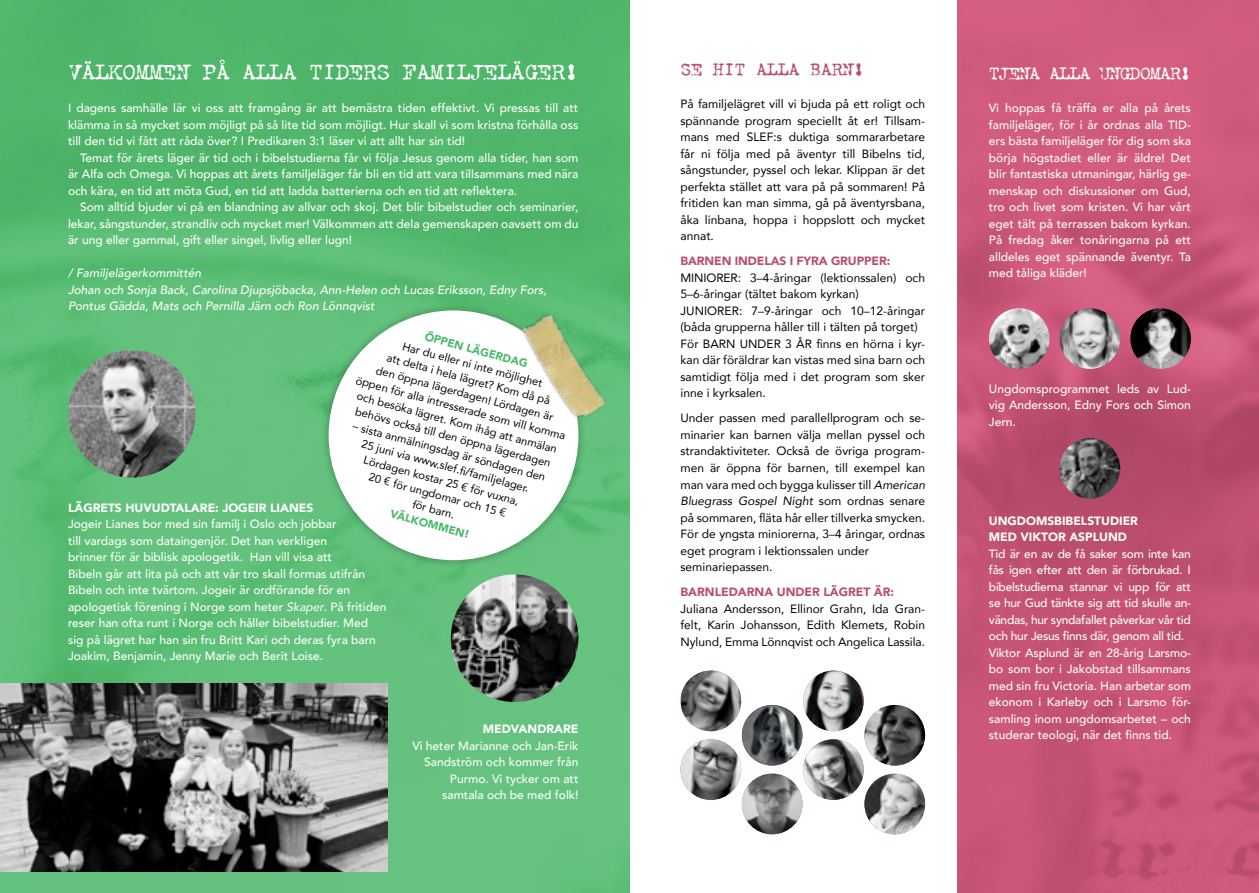
<style>
.page{position:relative;width:1259px;height:893px;background:#fff}
.page>*{position:absolute;margin:0;border:0;box-sizing:border-box;transform-origin:0 0}
.t1{font:22.5px "VT Portable Remington";color:#fff}
.t2{font:18px "VT Portable Remington";letter-spacing:-.04em;color:#fff}
.t3{font:18px "VT Portable Remington";color:#b74f73}
.t4{font:500 12px/16.5px "Avenir";color:#fff;text-align:justify}
.t5{font:12px/16.5px "Avenir";color:#000;text-align:justify}
.t6{font:500 12px/16.5px "Avenir";letter-spacing:-.02em;color:#fff}
.t7{font:italic 500 12px/16.5px "Avenir";color:#fff}
.t8{font:900 12px/16.5px "Avenir";color:#fff}
.t9{font:900 12px "Avenir";color:#b74f73}
.t10{font:11.25px/15px "Avenir";color:#000;text-align:center}
.t11{font:900 11.25px "Avenir";color:#4ab969}
.s1{font-weight:400;font-style:italic}
.s2{font-style:italic}
</style>
<div class="page">
<svg style="left:957px;top:0;width:302px;height:893px;background:#c75476"></svg>
<div style="left:0;top:0;width:629px;height:893px;background:linear-gradient(to right,#58bb72,#5bbd75)"></div>
<div style="left:321px;top:303px;width:265px;height:265px;background:#000;opacity:.3"></div>
<div style="left:329px;top:310px;width:249px;height:250px;background:#fff;border-radius:50%"></div>
<img style="left:490px;top:292px;width:140px;height:148px">
<img style="left:451px;top:574px;width:127px;height:128px;border-radius:64px">
<img style="left:68px;top:351px;width:128px;height:127px">
<img style="left:0;top:684px;width:387px;height:188px">
<img style="left:681px;top:671px;width:60px;height:60px">
<img style="left:680px;top:739px;width:61px;height:61px;border-radius:30px">
<img style="left:742px;top:705px;width:60px;height:61px">
<img style="left:742px;top:774px;width:60px;height:60px;border-radius:30px">
<img style="left:803px;top:671px;width:61px;height:60px;border-radius:30px">
<img style="left:803px;top:739px;width:61px;height:61px;border-radius:30px">
<img style="left:864px;top:705px;width:61px;height:61px;border-radius:30px">
<img style="left:864px;top:774px;width:61px;height:60px;border-radius:30px">
<img style="left:1060px;top:308px;width:60px;height:61px">
<img style="left:989px;top:308px;width:60px;height:61px;border-radius:30px">
<img style="left:1130px;top:308px;width:61px;height:61px;border-radius:30px">
<img style="left:1059px;top:438px;width:61px;height:61px;border-radius:30px">
<h1 class="t1" style="left:68px;top:60px;width:512px">VÄLKOMMEN PÅ ALLA TIDERS FAMILJELÄGER!</h1>
<p class="t4" style="left:68px;top:99px;width:512px">I dagens samhälle lär vi oss att framgång är att bemästra tiden effektivt. Vi pressas till att klämma in så mycket som möjligt på så lite tid som möjligt. Hur skall vi som kristna förhålla oss till den tid vi fått att råda över? I Predikaren 3:1 läser vi att allt har sin tid!</p>
<p class="t4" style="left:68px;top:149px;width:512px;text-indent:12px">Temat för årets läger är tid och i bibelstudierna får vi följa Jesus genom alla tider, han som är Alfa och Omega. Vi hoppas att årets familjeläger får bli en tid att vara tillsammans med nära och kära, en tid att möta Gud, en tid att ladda batterierna och en tid att reflektera.</p>
<p class="t4" style="left:68px;top:198px;width:512px;text-indent:12px">Som alltid bjuder vi på en blandning av allvar och skoj. Det blir bibelstudier och seminarier, lekar, sångstunder, strandliv och mycket mer! Välkommen att dela gemenskapen oavsett om du är ung eller gammal, gift eller singel, livlig eller lugn!</p>
<p class="t7" style="left:68px;top:265px;width:480px">/ Familjelägerkommittén<br>Johan och Sonja Back, Carolina Djupsjöbacka, Ann-Helen och Lucas Eriksson, Edny Fors,<br>Pontus Gädda, Mats och Pernilla Järn och Ron Lönnqvist</p>
<p class="t11" style="left:427px;top:327px;width:20px;rotate:15deg">ÖPPEN</p>
<p class="t10" style="left:405px;top:338px;width:146px;rotate:15deg">Hardu ellerni inte möjlighet</p>
<p class="t11" style="left:469px;top:338px;width:16px;rotate:15deg">LÄGERDAG</p>
<p class="t10" style="left:366px;top:343px;width:220px;rotate:15deg">att delta i hela lägret? Kom då på<br>den öppna lägerdagen! Lördagen är öppen föralla intresserade som vill komma och besöka lägret. Kom ihåg att anmälan behövs också till den öppna lägerdagen</p>
<p class="t10" style="left:355px;top:418px;width:203px;rotate:15deg">– sista anmälningsdag ärsöndagen den<br>25 juni via www.slef.fi /familjelager.<br>Lördagen kostar25 € förvuxna,<br>20 € förungdomaroch 15 €<br>förbarn.</p>
<p class="t8" style="left:68px;top:499px;width:247px">LÄGRETS HUVUDTALARE: JOGEIR LIANES</p>
<p class="t4" style="left:68px;top:515px;width:320px;text-align:left">Jogeir Lianes bor med sin familj i Oslo och jobbar<br>till vardags som dataingenjör. Det han verkligen<br>brinner för är biblisk apologetik. Han vill visa att<br>Bibeln går att lita på och att vår tro skall formas utifrån Bibeln och inte tvärtom. Jogeir är ordförande för en apologetisk förening i Norge som heter <span class="s1">Skaper</span>. På fritiden reser han ofta runt i Norge och håller bibelstudier. Med sig på lägret har han sin fru Britt Kari och deras fyra barn Joakim, Benjamin, Jenny Marie och Berit Loise.</p>
<p class="t11" style="left:393px;top:504px;width:83px;rotate:15deg">VÄL KOMM EN!</p>
<p class="t8" style="left:483px;top:721px;width:97px">MEDVANDRARE</p>
<p class="t4" style="left:412px;top:737px;width:168px;text-align:right">Vi heter Marianne och Jan-Erik<br>Sandström och kommer från<br>Purmo. Vi tycker om att samtala och be med folk!</p>
<h2 class="t3" style="left:680px;top:60px;width:185px">SE HIT ALLA BARN!</h2>
<p class="t5" style="left:680px;top:96px;width:246px">På familjelägret vill vi bjuda på ett roligt och spännande program speciellt åt er! Tillsam&shy;mans med SLEF:s duktiga sommararbetare får ni följa med på äventyr till Bibelns tid, sångstunder, pyssel och lekar. Klippan är det perfekta stället att vara på på sommaren! På fritiden kan man simma, gå på äventyrsbana, åka linbana, hoppa i hoppslott och mycket annat.</p>
<p class="t9" style="left:680px;top:251px;width:211px">BARNEN INDELAS I FYRA GRUPPER:</p>
<p class="t5" style="left:680px;top:269px;width:246px;text-align:left">Miniorer: 3–4-åringar (lektionssalen) och 5–6-åringar (tältet bakom kyrkan)<br>Juniorer: 7–9-åringar och 10–12-åringar (båda grupperna håller till i tälten på torget)<br>För barn under 3 år finns en hörna i kyr&shy;kan där föräldrar kan vistas med sina barn och samtidigt följa med i det program som sker inne i kyrksalen.</p>
<p class="t5" style="left:680px;top:410px;width:246px;text-align:left">U nder passen med parallellprogram och se&shy;minarier kan barnen välja mellan pyssel och strandaktiviteter. Också de övriga program&shy;men är öppna för barnen, till exempel kan man vara med och bygga kulisser till <span class="s2">American Bluegrass Gospel Night</span> som ordnas senare på sommaren, fläta hår eller tillverka smycken.<br>För de yngsta miniorerna, 3–4 åringar, ordnas eget program i lektionssalen under seminariepassen.</p>
<p class="t9" style="left:680px;top:582px;width:215px">BARNLEDARNA UNDER LÄGRET ÄR:</p>
<p class="t5" style="left:680px;top:600px;width:246px">Juliana Andersson, Ellinor Grahn, Ida Gran&shy;felt, Karin Johansson, Edith Klemets, Robin Nylund, Emma Lönnqvist och Angelica Lassila.</p>
<h2 class="t2" style="left:989px;top:64px;width:203px">TJENA ALLA UNGDOMAR!</h2>
<p class="t4" style="left:989px;top:99px;width:203px">Vi hoppas få träffa er alla på årets familjeläger, för i år ordnas alla TID&shy;ers bästa familjeläger för dig som ska börja högstadiet eller är äldre! Det blir fantastiska utmaningar, härlig ge&shy;menskap och diskussioner om Gud, tro och livet som kristen. Vi har vårt eget tält på terrassen bakom kyrkan.<br>På fredag åker tonåringarna på ett alldeles eget spännande äventyr. Ta med tåliga kläder!</p>
<p class="t4" style="left:989px;top:380px;width:203px">Ungdomsprogrammet leds av Lud&shy;vig Andersson, Edny Fors och Simon Jern.</p>
<p class="t8" style="left:989px;top:512px;width:151px">UNGDOMSBIBELSTUDIER<br>MED VIKTOR ASPLUND</p>
<p class="t6" style="left:989px;top:545px;width:204px">Tid är en av de få saker som inte kan fås igen efter att den är förbrukad. I bibelstudierna stannar vi upp för att se hur Gud tänkte sig att tid skulle an&shy;vändas, hur syndafallet påverkar vår tid och hur Jesus finns där, genom all tid.<br>Viktor Asplund är en 28-årig Larsmo&shy;bo som bor i Jakobstad tillsammans med sin fru Victoria. Han arbetar som ekonom i Karleby och i Larsmo för&shy;samling inom ungdomsarbetet – och studerar teologi, när det finns tid.</p>
</div>
